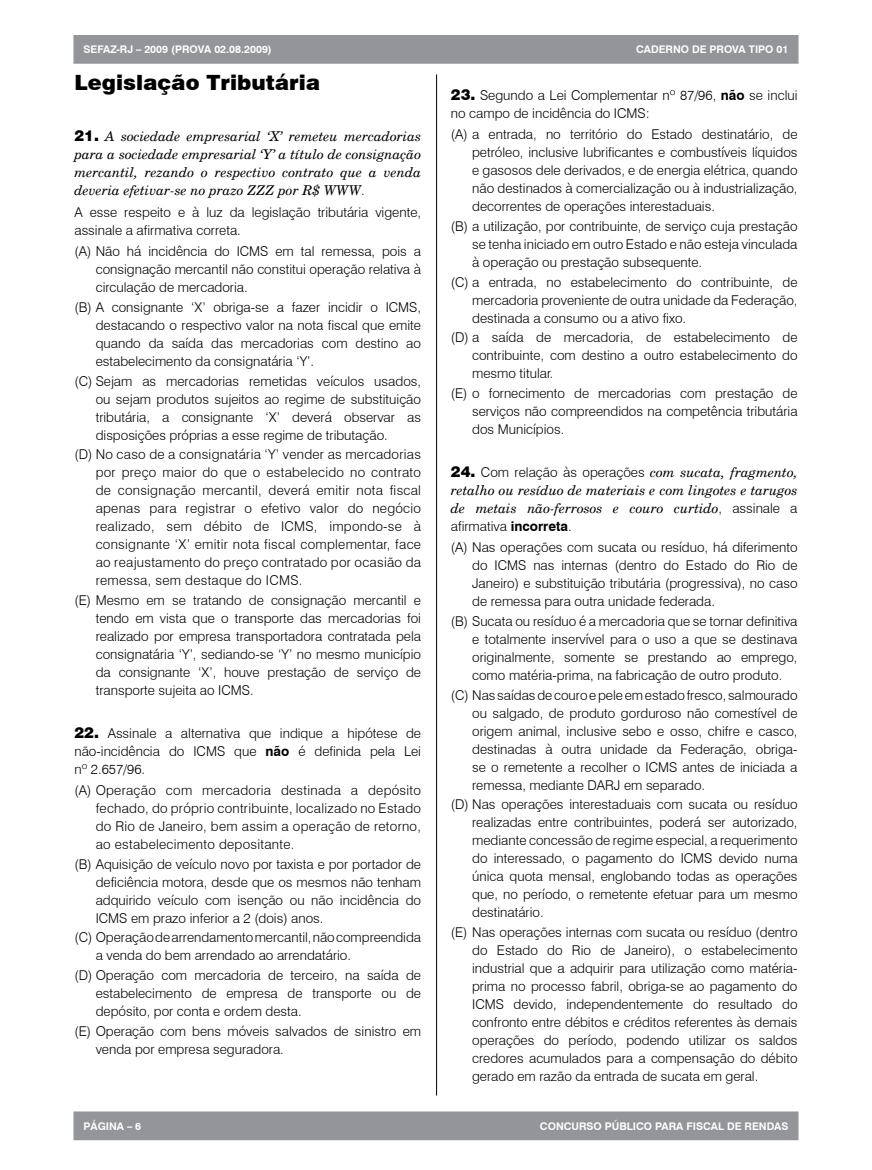
<style>
.page{position:relative;width:872px;height:1170px;background:#fff}
.page>*{position:absolute;margin:0;border:0;box-sizing:border-box;transform-origin:0 0}
.t1{font:900 21px "Swiss 721 BT";color:#000}
.t2{font:300 13.5px/18px "Swiss 721 BT";color:#000;text-align:justify}
.t3{font:italic 13.5px/18px "New Century Schlbk";color:#000;text-align:justify}
.t4{font:700 10.5px "Swiss 721 BT";color:#fff}
.s1{font-family:"Swiss 721 BT";font-weight:900;font-style:normal;font-size:15px}
.s2{font-family:"Swiss 721 BT";font-weight:300;font-style:normal}
.s3{font-weight:900;font-size:15px}
.s4{font-weight:700}
.s5{font-family:"New Century Schlbk";font-weight:400;font-style:italic}
</style>
<div class="page">
<div style="left:74px;top:36px;width:723px;height:27px;background:#939598"></div>
<div style="left:73px;top:35px;width:725px;height:29px;border:2px solid #939598"></div>
<div style="left:74px;top:1112px;width:723px;height:27px;background:#939598"></div>
<div style="left:73px;top:1111px;width:725px;height:29px;border:2px solid #939598"></div>
<hr style="left:436px;top:74px;width:1px;height:1021px;background:#000">
<p class="t4" style="left:83px;top:43px;width:190px">SEFAZ-RJ – 2009 (PROVA 02.08.2009)</p>
<p class="t4" style="left:636px;top:43px;width:154px">CADERNO DE PROVA TIPO 01</p>
<h1 class="t1" style="left:74px;top:70px;width:247px">Legislação Tributária</h1>
<p class="t3" style="left:74px;top:127px;width:348px"><span class="s1">21.</span> A sociedade empresarial ‘X’ remeteu mercadorias para a sociedade empresarial ‘Y’ a título de consignação mercantil, rezando o respectivo contrato que a venda deveria efetivar-se no prazo ZZZ por R$ WWW<span class="s2">.</span></p>
<p class="t2" style="left:74px;top:203px;width:348px">A esse respeito e à luz da legislação tributária vigente, assinale a afirmativa correta.</p>
<p class="t2" style="left:96px;top:242px;width:327px;text-indent:-21px">(A) Não há incidência do ICMS em tal remessa, pois a consignação mercantil não constitui operação relativa à circulação de mercadoria.</p>
<p class="t2" style="left:96px;top:298px;width:327px;text-indent:-21px">(B) A consignante ‘X’ obriga-se a fazer incidir o ICMS, destacando o respectivo valor na nota fiscal que emite quando da saída das mercadorias com destino ao estabelecimento da consignatária ‘Y’.</p>
<p class="t2" style="left:96px;top:371px;width:327px;text-indent:-21px">(C) Sejam as mercadorias remetidas veículos usados, ou sejam produtos sujeitos ao regime de substituição tributária, a consignante ‘X’ deverá observar as disposições próprias a esse regime de tributação.</p>
<p class="t2" style="left:96px;top:445px;width:327px;text-indent:-21px">(D) No caso de a consignatária ‘Y’ vender as mercadorias por preço maior do que o estabelecido no contrato de consignação mercantil, deverá emitir nota fiscal apenas para registrar o efetivo valor do negócio realizado, sem débito de ICMS, impondo-se à consignante ‘X’ emitir nota fiscal complementar, face ao reajustamento do preço contratado por ocasião da remessa, sem destaque do ICMS.</p>
<p class="t2" style="left:96px;top:591px;width:327px;text-indent:-21px">(E) Mesmo em se tratando de consignação mercantil e tendo em vista que o transporte das mercadorias foi realizado por empresa transportadora contratada pela consignatária ‘Y’, sediando-se ‘Y’ no mesmo município da consignante ‘X’, houve prestação de serviço de transporte sujeita ao ICMS.</p>
<p class="t2" style="left:74px;top:724px;width:348px"><span class="s3">22.</span> Assinale a alternativa que indique a hipótese de não-incidência do ICMS que <span class="s4">não</span> é definida pela Lei nº 2.657/96.</p>
<p class="t2" style="left:96px;top:781px;width:327px;text-indent:-21px">(A) Operação com mercadoria destinada a depósito fechado, do próprio contribuinte, localizado no Estado do Rio de Janeiro, bem assim a operação de retorno, ao estabelecimento depositante.</p>
<p class="t2" style="left:96px;top:854px;width:327px;text-indent:-21px">(B) Aquisição de veículo novo por taxista e por portador de deficiência motora, desde que os mesmos não tenham adquirido veículo com isenção ou não incidência do ICMS em prazo inferior a 2 (dois) anos.</p>
<p class="t2" style="left:96px;top:928px;width:327px;text-indent:-21px">(C) Operação de arrendamento mercantil, não compreendida a venda do bem arrendado ao arrendatário.</p>
<p class="t2" style="left:96px;top:966px;width:327px;text-indent:-21px">(D) Operação com mercadoria de terceiro, na saída de estabelecimento de empresa de transporte ou de depósito, por conta e ordem desta.</p>
<p class="t2" style="left:96px;top:1021px;width:327px;text-indent:-21px">(E) Operação com bens móveis salvados de sinistro em venda por empresa seguradora.</p>
<p class="t2" style="left:451px;top:86px;width:348px"><span class="s3">23.</span> Segundo a Lei Complementar nº 87/96, <span class="s4">não</span> se inclui no campo de incidência do ICMS:</p>
<p class="t2" style="left:472px;top:125px;width:327px;text-indent:-21px">(A) a entrada, no território do Estado destinatário, de petróleo, inclusive lubrificantes e combustíveis líquidos e gasosos dele derivados, e de energia elétrica, quando não destinados à comercialização ou à industrialização, decorrentes de operações interestaduais.</p>
<p class="t2" style="left:472px;top:217px;width:327px;text-indent:-21px">(B) a utilização, por contribuinte, de serviço cuja prestação se tenha iniciado em outro Estado e não esteja vinculada à operação ou prestação subsequente.</p>
<p class="t2" style="left:472px;top:273px;width:327px;text-indent:-21px">(C) a entrada, no estabelecimento do contribuinte, de mercadoria proveniente de outra unidade da Federação, destinada a consumo ou a ativo fixo.</p>
<p class="t2" style="left:472px;top:328px;width:327px;text-indent:-21px">(D) a saída de mercadoria, de estabelecimento de contribuinte, com destino a outro estabelecimento do mesmo titular.</p>
<p class="t2" style="left:472px;top:384px;width:327px;text-indent:-21px">(E) o fornecimento de mercadorias com prestação de serviços não compreendidos na competência tributária dos Municípios.</p>
<p class="t2" style="left:451px;top:463px;width:348px"><span class="s3">24.</span> Com relação às operações <span class="s5">com sucata, fragmento,</span></p>
<p class="t3" style="left:451px;top:481px;width:348px">retalho ou resíduo de materiais e com lingotes e tarugos de metais não-ferrosos e couro curtido<span class="s2">, assinale a</span></p>
<p class="t2" style="left:451px;top:515px;width:348px;line-height:21px">afirmativa <span class="s4">incorreta</span>.<br>(A) Nas operações com sucata ou resíduo, há diferimento</p>
<p class="t2" style="left:472px;top:556px;width:327px">do ICMS nas internas (dentro do Estado do Rio de Janeiro) e substituição tributária (progressiva), no caso de remessa para outra unidade federada.</p>
<p class="t2" style="left:472px;top:611px;width:327px;text-indent:-21px">(B) Sucata ou resíduo é a mercadoria que se tornar definitiva e totalmente inservível para o uso a que se destinava originalmente, somente se prestando ao emprego, como matéria-prima, na fabricação de outro produto.</p>
<p class="t2" style="left:472px;top:685px;width:327px;text-indent:-21px">(C) Nas saídas de couro e pele em estado fresco, salmourado ou salgado, de produto gorduroso não comestível de origem animal, inclusive sebo e osso, chifre e casco, destinadas à outra unidade da Federação, obriga&shy;se o remetente a recolher o ICMS antes de iniciada a remessa, mediante DARJ em separado.</p>
<p class="t2" style="left:472px;top:795px;width:327px;text-indent:-21px">(D) Nas operações interestaduais com sucata ou resíduo realizadas entre contribuintes, poderá ser autorizado, mediante concessão de regime especial, a requerimento do interessado, o pagamento do ICMS devido numa única quota mensal, englobando todas as operações que, no período, o remetente efetuar para um mesmo destinatário.</p>
<p class="t2" style="left:472px;top:923px;width:327px;text-indent:-21px">(E) Nas operações internas com sucata ou resíduo (dentro do Estado do Rio de Janeiro), o estabelecimento industrial que a adquirir para utilização como matéria&shy;prima no processo fabril, obriga-se ao pagamento do ICMS devido, independentemente do resultado do confronto entre débitos e créditos referentes às demais operações do período, podendo utilizar os saldos credores acumulados para a compensação do débito gerado em razão da entrada de sucata em geral.</p>
<p class="t4" style="left:83px;top:1119px;width:59px">PÁGINA – 6</p>
<p class="t4" style="left:540px;top:1119px;width:250px">CONCURSO PÚBLICO PARA FISCAL DE RENDAS</p>
</div>
